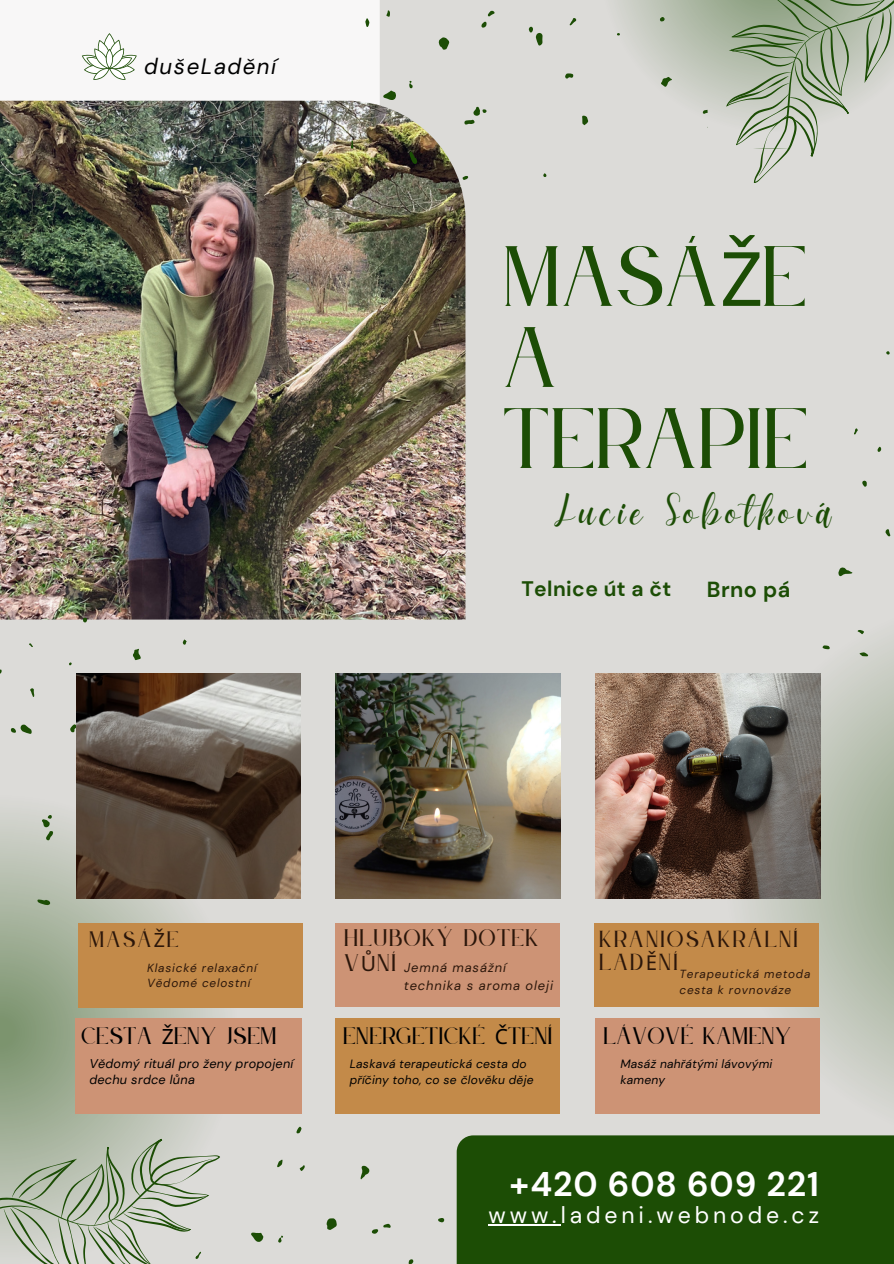
<style>
.page{position:relative;width:894px;height:1264px;background:#fff}
.page>*{position:absolute;margin:0;border:0;box-sizing:border-box;transform-origin:0 0}
.t1{font:75px/81px "Le Jour Serif";color:#1c4d05}
.t2{font:42px "Daydream";letter-spacing:.1em;color:#1c4d05}
.t3{font:700 34.2px "DM Sans";letter-spacing:.025em;color:#fff}
.t4{font:22.95px "DM Sans";letter-spacing:.17em;color:#fff}
.t5{font:italic 22.2px "DM Sans";letter-spacing:.07em;color:#000}
.t6{font:700 21.75px "DM Sans";letter-spacing:.02em;color:#1c4d05}
.t7{font:21px "Le Jour Serif";letter-spacing:.02em;color:#000}
.t8{font:21px/24.6px "Le Jour Serif";letter-spacing:.06em;color:#2b160a}
.t9{font:700 21px "DM Sans";letter-spacing:.02em;color:#1c4d05}
.t10{font:20.85px "Le Jour Serif";letter-spacing:.02em;color:#000}
.t11{font:20.4px "Le Jour Serif";letter-spacing:.1em;color:#2b160a}
.t12{font:19.65px "Le Jour Serif";color:#2b160a}
.t13{font:italic 12.9px/17.4px "DM Sans";letter-spacing:.07em;color:#2b160a}
.t14{font:italic 12.6px "DM Sans";letter-spacing:.02em;color:#000}
.t15{font:italic 12px/16px "DM Sans";letter-spacing:.02em;color:#000}
.t16{font:italic 11.7px/15.9px "DM Sans";letter-spacing:.07em;color:#2b160a}
.s1{font-family:"Noto Sans"}
</style>
<div class="page">
<div style="left:0;top:0;width:893px;height:1263px;background:#dcdbd8"></div>
<svg style="left:582px;top:0;width:144px;height:128px"></svg>
<svg style="left:0;top:771px;width:260px;height:343px"></svg>
<svg style="left:697px;top:572px;width:196px;height:542px"></svg>
<div style="left:456px;top:1135px;width:437px;height:128px;background:#1c4d05"></div>
<div style="left:78px;top:922px;width:225px;height:85px;background:#c38a49"></div>
<img style="left:595px;top:673px;width:224px;height:225px">
<div style="left:335px;top:922px;width:225px;height:84px;background:#cd9375"></div>
<img style="left:335px;top:673px;width:225px;height:225px">
<div style="left:594px;top:922px;width:224px;height:84px;background:#c38a49"></div>
<svg style="left:726px;top:0;width:167px;height:183px"></svg>
<div style="left:0;top:0;width:379px;height:101px;background:#f8f7f7"></div>
<img style="left:0;top:101px;width:465px;height:518px">
<div style="left:75px;top:1018px;width:226px;height:95px;background:#cd9375"></div>
<div style="left:335px;top:1018px;width:225px;height:95px;background:#c38a49"></div>
<div style="left:595px;top:1018px;width:224px;height:95px;background:#cd9375"></div>
<svg style="left:82px;top:33px;width:55px;height:47px;background:#dde3d9"></svg>
<svg style="left:702px;top:110px;width:5px;height:4px"></svg>
<svg style="left:438px;top:37px;width:11px;height:13px"></svg>
<svg style="left:383px;top:90px;width:13px;height:10px"></svg>
<svg style="left:660px;top:77px;width:11px;height:10px"></svg>
<svg style="left:409px;top:152px;width:8px;height:12px"></svg>
<svg style="left:582px;top:116px;width:6px;height:9px"></svg>
<svg style="left:565px;top:73px;width:8px;height:6px"></svg>
<svg style="left:365px;top:18px;width:4px;height:9px"></svg>
<svg style="left:569px;top:18px;width:7px;height:7px"></svg>
<svg style="left:481px;top:11px;width:13px;height:17px"></svg>
<svg style="left:386px;top:10px;width:4px;height:7px"></svg>
<svg style="left:528px;top:27px;width:14px;height:19px"></svg>
<svg style="left:659px;top:17px;width:5px;height:4px"></svg>
<svg style="left:462px;top:176px;width:6px;height:4px"></svg>
<svg style="left:350px;top:140px;width:3px;height:9px"></svg>
<svg style="left:464px;top:107px;width:22px;height:18px"></svg>
<svg style="left:409px;top:81px;width:4px;height:7px"></svg>
<svg style="left:326px;top:1218px;width:11px;height:12px"></svg>
<svg style="left:251px;top:1232px;width:13px;height:10px"></svg>
<svg style="left:360px;top:1165px;width:10px;height:15px"></svg>
<svg style="left:277px;top:1159px;width:6px;height:9px"></svg>
<svg style="left:371px;top:1223px;width:20px;height:11px"></svg>
<svg style="left:296px;top:1126px;width:6px;height:8px"></svg>
<svg style="left:438px;top:1218px;width:7px;height:5px"></svg>
<svg style="left:299px;top:1165px;width:6px;height:6px"></svg>
<svg style="left:408px;top:1259px;width:6px;height:4px"></svg>
<svg style="left:0;top:1062px;width:220px;height:201px"></svg>
<svg style="left:278px;top:1235px;width:5px;height:8px"></svg>
<svg style="left:182px;top:639px;width:5px;height:6px"></svg>
<svg style="left:133px;top:648px;width:8px;height:13px"></svg>
<svg style="left:37px;top:895px;width:14px;height:13px"></svg>
<svg style="left:70px;top:723px;width:7px;height:10px"></svg>
<svg style="left:30px;top:688px;width:5px;height:9px"></svg>
<svg style="left:10px;top:724px;width:22px;height:10px"></svg>
<svg style="left:82px;top:616px;width:6px;height:7px"></svg>
<svg style="left:39px;top:814px;width:16px;height:27px"></svg>
<svg style="left:41px;top:583px;width:5px;height:5px"></svg>
<img style="left:77px;top:673px;width:223px;height:225px">
<svg style="left:837px;top:567px;width:15px;height:12px"></svg>
<svg style="left:858px;top:651px;width:10px;height:6px"></svg>
<svg style="left:885px;top:528px;width:9px;height:18px"></svg>
<svg style="left:822px;top:644px;width:8px;height:6px"></svg>
<svg style="left:862px;top:480px;width:5px;height:7px"></svg>
<svg style="left:856px;top:629px;width:8px;height:5px"></svg>
<svg style="left:877px;top:446px;width:4px;height:6px"></svg>
<svg style="left:854px;top:428px;width:3px;height:7px"></svg>
<svg style="left:886px;top:351px;width:4px;height:4px"></svg>
<hr style="left:488px;top:1223px;width:72px;height:2px;background:#fff">
<h4 class="t5" style="left:144px;top:52px;width:133px">dušeLadění</h4>
<p class="t1" style="left:504px;top:239px;width:307px">MASÁ<span class="s1">Ž</span>E<br>A<br>TERAPIE</p>
<h4 class="t2" style="left:554px;top:487px;width:278px">Lucie Sobotková</h4>
<p class="t9" style="left:521px;top:574px;width:151px">Telnice út a čt</p>
<p class="t6" style="left:706px;top:575px;width:85px">Brno pá</p>
<p class="t12" style="left:90px;top:928px;width:91px">MASÁ<span class="s1">Ž</span>E</p>
<p class="t8" style="left:344px;top:926px;width:196px">HLUBOKÝ DOTEK<br>V<span class="s1">Ů</span>NÍ</p>
<h1 class="t11" style="left:599px;top:927px;width:200px">KRANIOSAKRÁLNÍ</h1>
<p class="t16" style="left:147px;top:959px;width:111px">Klasické relaxační</p>
<h1 class="t11" style="left:599px;top:951px;width:80px">LAD<span class="s1">Ě</span>NÍ</h1>
<h2 class="t16" style="left:147px;top:975px;width:105px">Vědomé celostní</h2>
<p class="t13" style="left:404px;top:959px;width:151px">Jemná masážní technika s aroma oleji</p>
<h6 class="t16" style="left:679px;top:966px;width:132px">Terapeutická metoda cesta k rovnováze</h6>
<p class="t7" style="left:82px;top:1024px;width:197px">CESTA <span class="s1">Ž</span>ENY JSEM</p>
<p class="t10" style="left:343px;top:1024px;width:211px">ENERGETICKÉ <span class="s1">Č</span>TENÍ</p>
<p class="t7" style="left:603px;top:1024px;width:189px">LÁVOVÉ KAMENY</p>
<p class="t14" style="left:89px;top:1054px;width:205px">Vědomý rituál pro ženy propojení</p>
<p class="t14" style="left:89px;top:1071px;width:107px">dechu srdce lůna</p>
<h5 class="t15" style="left:349px;top:1055px;width:185px">Laskavá terapeutická cesta do příčiny toho, co se člověku děje</h5>
<p class="t15" style="left:620px;top:1055px;width:153px">Masáž nahřátými lávovými kameny</p>
<p class="t3" style="left:509px;top:1161px;width:311px">+420 608 609 221</p>
<h5 class="t4" style="left:488px;top:1199px;width:332px">www.ladeni.webnode.cz</h5>
</div>
